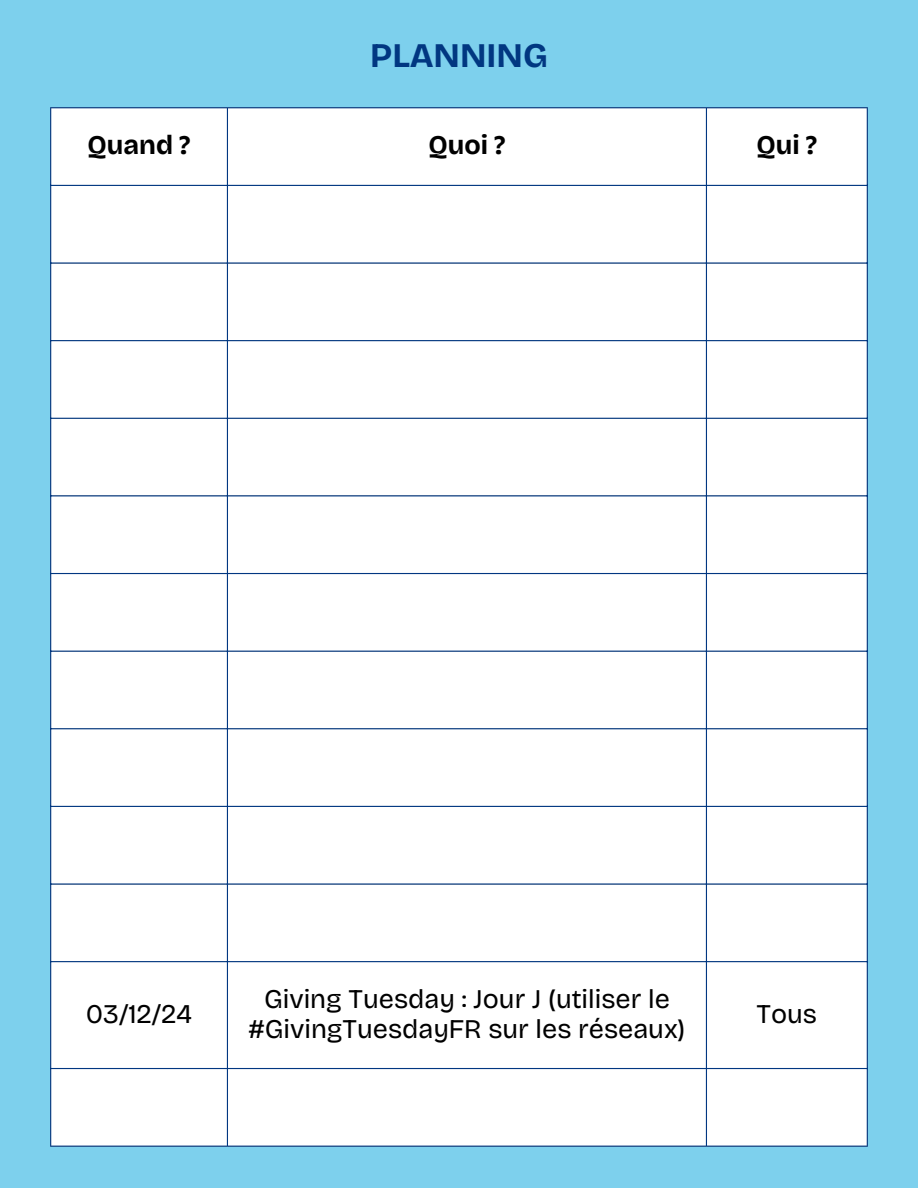
<style>
.page{position:relative;width:918px;height:1188px;background:#7dd0ed}
.page>*{position:absolute;margin:0;border:0;box-sizing:border-box;transform-origin:0 0}
.t1{font:700 34.5px "Bricolage Grotesque";color:#013781}
.t2{font:27px/29.2px "Bricolage Grotesque";color:#000;text-align:center}
.t3{font:700 27px "Bricolage Grotesque";color:#000}
</style>
<div class="page">
<div style="left:51px;top:108px;width:816px;height:1038px;background:#fff"></div>
<hr style="left:50px;top:108px;width:1px;height:1038px;background:#013781">
<hr style="left:227px;top:108px;width:1px;height:1038px;background:#013781">
<hr style="left:706px;top:108px;width:1px;height:1038px;background:#013781">
<hr style="left:867px;top:108px;width:1px;height:1038px;background:#013781">
<hr style="left:50px;top:107px;width:818px;height:1px;background:#013781">
<hr style="left:50px;top:185px;width:818px;height:1px;background:#013781">
<hr style="left:50px;top:262px;width:818px;height:2px;background:#013781">
<hr style="left:50px;top:340px;width:818px;height:1px;background:#013781">
<hr style="left:50px;top:418px;width:818px;height:1px;background:#013781">
<hr style="left:50px;top:495px;width:818px;height:1px;background:#013781">
<hr style="left:50px;top:573px;width:818px;height:1px;background:#013781">
<hr style="left:50px;top:651px;width:818px;height:1px;background:#013781">
<hr style="left:50px;top:728px;width:818px;height:1px;background:#013781">
<hr style="left:50px;top:806px;width:818px;height:1px;background:#013781">
<hr style="left:50px;top:883px;width:818px;height:2px;background:#013781">
<hr style="left:50px;top:961px;width:818px;height:1px;background:#013781">
<hr style="left:50px;top:1068px;width:818px;height:1px;background:#013781">
<hr style="left:50px;top:1146px;width:818px;height:1px;background:#013781">
<p class="t1" style="left:370px;top:35px;width:179px">PLANNING</p>
<h1 class="t3" style="left:88px;top:129px;width:105px">Quand ?</h1>
<p class="t3" style="left:428px;top:129px;width:79px">Quoi ?</p>
<p class="t3" style="left:756px;top:129px;width:62px">Qui ?</p>
<p class="t2" style="left:86px;top:999px;width:108px">03/12/24</p>
<p class="t2" style="left:249px;top:985px;width:438px">Giving Tuesday : Jour J (utiliser le #GivingTuesdayFR sur les réseaux)</p>
<p class="t2" style="left:757px;top:999px;width:62px">Tous</p>
</div>
